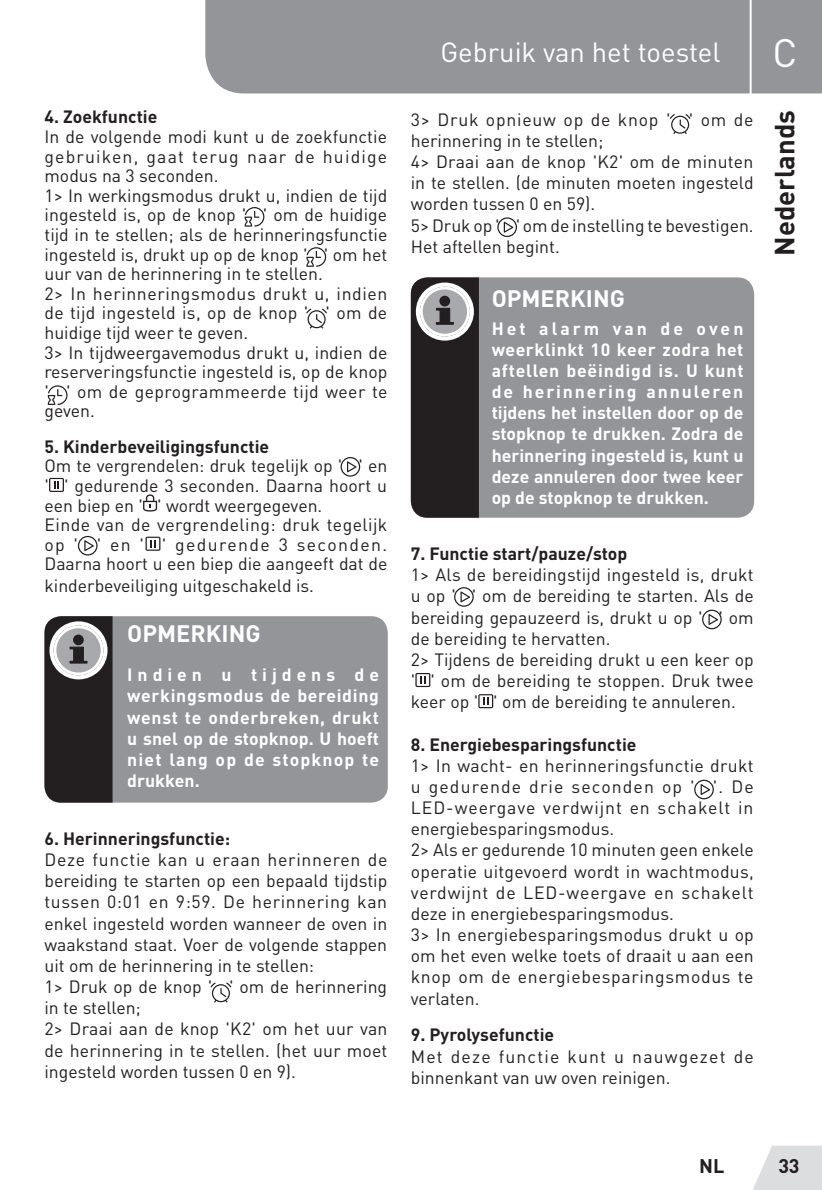
<style>
.page{position:relative;width:822px;height:1190px;background:#fff}
.page>*{position:absolute;margin:0;border:0;box-sizing:border-box;transform-origin:0 0}
.t1{font:39.2px "DIN Pro";color:#fff}
.TitreGauche{font:27.4px "DIN Pro";color:#fff}
.t2{font:700 27.4px "DIN Pro";color:#231f20}
.t3{font:700 23.6px "DIN Pro";color:#fff}
.t4{font:700 19.6px "DIN Pro";color:#231f20}
.t5{font:17.6px/21.2px "DIN Pro";color:#231f20;text-align:justify}
.t6{font:700 17.6px/21.2px "DIN Pro";color:#fff;text-align:justify}
.t7{font:700 17.6px "DIN Pro";color:#231f20}
.t8{font:17.6px/21.2px "DIN Pro";letter-spacing:.065em;color:#231f20}
</style>
<div class="page">
<svg style="left:753px;top:1146px;width:69px;height:44px;background:#e0e1e3"></svg>
<div style="left:205px;top:0;width:617px;height:93px;background:#939598"></div>
<hr style="left:750px;top:0;width:2px;height:104px;background:#fff">
<svg style="left:49px;top:478px;width:15px;height:14px"></svg>
<svg style="left:143px;top:494px;width:14px;height:18px"></svg>
<svg style="left:146px;top:537px;width:14px;height:14px"></svg>
<div style="left:44px;top:616px;width:344px;height:187px;background:#939598;border-radius:17px"></div>
<svg style="left:44px;top:616px;width:69px;height:187px;background:#474345"></svg>
<div style="left:73px;top:635px;width:11px;height:10px;background:#231f20;border-radius:50%"></div>
<div style="left:411px;top:277px;width:343px;height:241px;background:#939598;border-radius:17px"></div>
<svg style="left:411px;top:277px;width:68px;height:241px;background:#3d3a3b"></svg>
<div style="left:439px;top:296px;width:11px;height:10px;background:#231f20;border-radius:50%"></div>
<svg style="left:415px;top:673px;width:15px;height:14px"></svg>
<svg style="left:478px;top:694px;width:15px;height:14px"></svg>
<svg style="left:245px;top:207px;width:19px;height:20px"></svg>
<svg style="left:306px;top:247px;width:20px;height:20px"></svg>
<svg style="left:48px;top:385px;width:20px;height:20px"></svg>
<svg style="left:341px;top:457px;width:19px;height:20px"></svg>
<svg style="left:497px;top:217px;width:20px;height:20px"></svg>
<svg style="left:78px;top:536px;width:20px;height:20px"></svg>
<svg style="left:454px;top:587px;width:20px;height:20px"></svg>
<svg style="left:702px;top:610px;width:20px;height:19px"></svg>
<svg style="left:694px;top:780px;width:20px;height:19px"></svg>
<svg style="left:306px;top:308px;width:21px;height:21px"></svg>
<svg style="left:210px;top:982px;width:21px;height:21px"></svg>
<svg style="left:670px;top:114px;width:21px;height:20px"></svg>
<p class="t7" style="left:44px;top:105px;width:114px">4. Zoekfunctie</p>
<p class="t5" style="left:44px;top:126px;width:344px;line-height:19.6px">In de volgende modi kunt u de zoekfunctie gebruiken, gaat terug naar de huidige modus na 3 seconden.</p>
<p class="t5" style="left:44px;top:185px;width:344px;line-height:19.6px">1&gt; In werkingsmodus drukt u, indien de tijd ingesteld is, op de knop ' ' om de huidige tijd in te stellen; als de herinneringsfunctie ingesteld is, drukt up op de knop ' ' om het uur van de herinnering in te stellen.</p>
<p class="t5" style="left:44px;top:283px;width:344px;line-height:19.6px">2&gt; In herinneringsmodus drukt u, indien de tijd ingesteld is, op de knop ' ' om de huidige tijd weer te geven.</p>
<p class="t5" style="left:44px;top:342px;width:345px;line-height:19.6px">3&gt; In tijdweergavemodus drukt u, indien de reserveringsfunctie ingesteld is, op de knop ' ' om de geprogrammeerde tijd weer te geven.</p>
<p class="t7" style="left:44px;top:434px;width:226px">5. Kinderbeveiligingsfunctie</p>
<p class="t5" style="left:44px;top:455px;width:344px;line-height:19.6px">Om te vergrendelen: druk tegelijk op ' ' en ' ' gedurende 3 seconden. Daarna hoort u een biep en ' ' wordt weergegeven.</p>
<p class="t5" style="left:44px;top:514px;width:344px;line-height:20.2px">Einde van de vergrendeling: druk tegelijk op ' ' en ' ' gedurende 3 seconden.<br>Daarna hoort u een biep die aangeeft dat de kinderbeveiliging uitgeschakeld is.</p>
<p class="t3" style="left:127px;top:618px;width:135px">OPMERKING</p>
<p class="t6" style="left:127px;top:664px;width:253px">Indien u tijdens de werkingsmodus de bereiding wenst te onderbreken, drukt u snel op de stopknop. U hoeft niet lang op de stopknop te drukken.</p>
<p class="t7" style="left:44px;top:827px;width:187px">6. Herinneringsfunctie:</p>
<p class="t5" style="left:44px;top:848px;width:344px">Deze functie kan u eraan herinneren de bereiding te starten op een bepaald tijdstip tussen 0:01 en 9:59. De herinnering kan enkel ingesteld worden wanneer de oven in waakstand staat. Voer de volgende stappen uit om de herinnering in te stellen:</p>
<p class="t5" style="left:44px;top:975px;width:344px">1&gt; Druk op de knop ' ' om de herinnering in te stellen;</p>
<p class="t5" style="left:44px;top:1018px;width:345px">2&gt; Draai aan de knop 'K2' om het uur van de herinnering in te stellen. (het uur moet ingesteld worden tussen 0 en 9).</p>
<p class="TitreGauche" style="left:440px;top:34px;width:282px">Gebruik van het toestel</p>
<p class="t5" style="left:411px;top:108px;width:344px">3&gt; Druk opnieuw op de knop ' ' om de herinnering in te stellen;</p>
<p class="t5" style="left:411px;top:150px;width:344px">4&gt; Draai aan de knop 'K2' om de minuten in te stellen. (de minuten moeten ingesteld worden tussen 0 en 59).</p>
<p class="t5" style="left:411px;top:214px;width:344px">5&gt; Druk op ' ' om de instelling te bevestigen.<br>Het aftellen begint.</p>
<p class="t3" style="left:492px;top:283px;width:135px">OPMERKING</p>
<p class="t6" style="left:492px;top:317px;width:253px">Het alarm van de oven weerklinkt 10 keer zodra het aftellen beëindigd is. U kunt de herinnering annuleren tijdens het instellen door op de stopknop te drukken. Zodra de herinnering ingesteld is, kunt u deze annuleren door twee keer op de stopknop te drukken.</p>
<p class="t7" style="left:411px;top:542px;width:218px">7. Functie start/pauze/stop</p>
<p class="t5" style="left:411px;top:564px;width:344px">1&gt; Als de bereidingstijd ingesteld is, drukt u op ' ' om de bereiding te starten. Als de bereiding gepauzeerd is, drukt u op ' ' om de bereiding te hervatten.</p>
<p class="t5" style="left:411px;top:648px;width:344px">2&gt; Tijdens de bereiding drukt u een keer op ' ' om de bereiding te stoppen. Druk twee keer op ' ' om de bereiding te annuleren.</p>
<p class="t7" style="left:411px;top:732px;width:227px">8. Energiebesparingsfunctie</p>
<p class="t5" style="left:411px;top:754px;width:344px">1&gt; In wacht- en herinneringsfunctie drukt u gedurende drie seconden op ' '. De LED-weergave verdwijnt en schakelt in energiebesparingsmodus.</p>
<p class="t5" style="left:411px;top:839px;width:344px">2&gt; Als er gedurende 10 minuten geen enkele operatie uitgevoerd wordt in wachtmodus, verdwijnt de LED-weergave en schakelt deze in energiebesparingsmodus.</p>
<p class="t5" style="left:411px;top:923px;width:345px">3&gt; In energiebesparingsmodus drukt u op om het even welke toets of draait u aan een knop om de energiebesparingsmodus te verlaten.</p>
<p class="t7" style="left:411px;top:1023px;width:145px">9. Pyrolysefunctie</p>
<p class="t8" style="left:411px;top:1045px;width:344px">Met deze functie kunt u nauwgezet de binnenkant van uw oven reinigen.</p>
<p class="t1" style="left:772px;top:26px;width:26px">C</p>
<p class="t2" style="left:766px;top:256px;width:147px;rotate:-90deg">Nederlands</p>
<p class="t4" style="left:699px;top:1152px;width:27px">NL</p>
<p class="t4" style="left:778px;top:1152px;width:23px">33</p>
</div>
